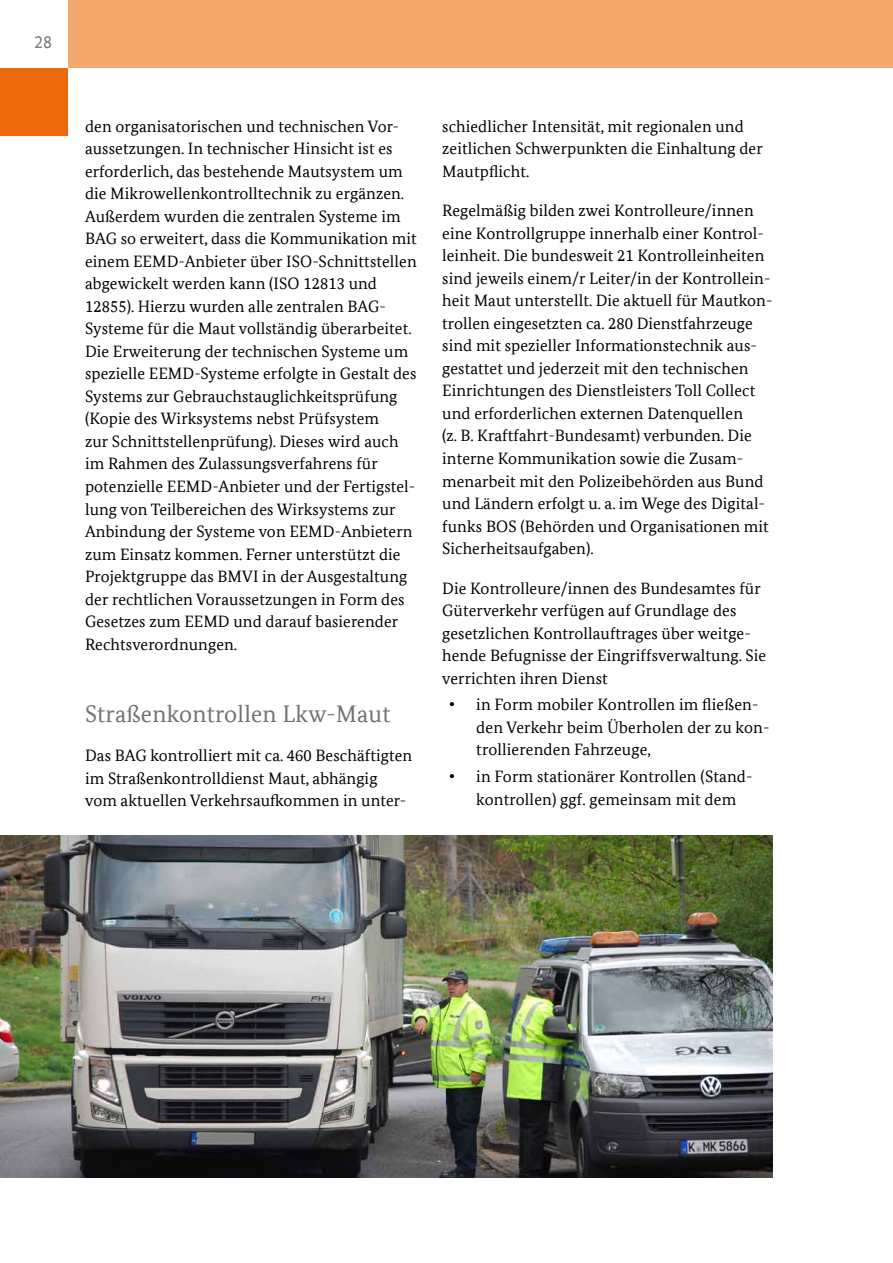
<style>
.page{position:relative;width:893px;height:1263px;background:#fff}
.page>*{position:absolute;margin:0;border:0;box-sizing:border-box;transform-origin:0 0}
.t1{font:24px "Bundes Serif Office";letter-spacing:.01em;color:#707172}
.t2{font:18px "Bundes Sans Office";color:#797a7c}
.t3{font:16.5px/22.5px "Bundes Serif Office";letter-spacing:.005em;color:#000}
.s1{font-family:"Arial"}
</style>
<div class="page">
<div style="left:68px;top:0;width:825px;height:68px;background:#f5a96c"></div>
<div style="left:0;top:68px;width:68px;height:68px;background:#eb690b"></div>
<img style="left:0;top:836px;width:773px;height:342px">
<p class="t2" style="left:34px;top:32px;width:19px">28</p>
<p class="t3" style="left:85px;top:115px;width:333px">den organisatorischen und technischen Vor&shy;aussetzungen. In technischer Hinsicht ist es erforderlich, das bestehende Mautsystem um die Mikrowellenkontrolltechnik zu ergänzen.<br>Außerdem wurden die zentralen Systeme im BAG so erweitert, dass die Kommunikation mit einem EEMD-Anbieter über ISO-Schnittstellen abgewickelt werden kann (ISO 12813 und 12855). Hierzu wurden alle zentralen BAG-Systeme für die Maut vollständig überarbeitet.<br>Die Erweiterung der technischen Systeme um spezielle EEMD-Systeme erfolgte in Gestalt des Systems zur Gebrauchstauglichkeitsprüfung (Kopie des Wirksystems nebst Prüfsystem<br>zur Schnittstellenprüfung). Dieses wird auch im Rahmen des Zulassungsverfahrens für potenzielle EEMD-Anbieter und der Fertigstel&shy;lung von Teilbereichen des Wirksystems zur Anbindung der Systeme von EEMD-Anbietern zum Einsatz kommen. Ferner unterstützt die Projektgruppe das BMVI in der Ausgestaltung der rechtlichen Voraussetzungen in Form des Gesetzes zum EEMD und darauf basierender Rechtsverordnungen.</p>
<h1 class="t1" style="left:85px;top:700px;width:307px">Straßenkontrollen Lkw-Maut</h1>
<p class="t3" style="left:85px;top:744px;width:329px">Das BAG kontrolliert mit ca. 460 Beschäftigten im Straßenkontrolldienst Maut, abhängig vom aktuellen Verkehrsaufkommen in unter-</p>
<p class="t3" style="left:442px;top:115px;width:322px">schiedlicher Intensität, mit regionalen und zeitlichen Schwerpunkten die Einhaltung der<br>Mautpflicht.</p>
<p class="t3" style="left:442px;top:199px;width:332px">Regelmäßig bilden zwei Kontrolleure/innen eine Kontrollgruppe innerhalb einer Kontrol&shy;leinheit. Die bundesweit 21 Kontrolleinheiten sind jeweils einem/r Leiter/in der Kontrollein&shy;heit Maut unterstellt. Die aktuell für Mautkon&shy;trollen eingesetzten ca. 280 Dienstfahrzeuge sind mit spezieller Informationstechnik aus&shy;gestattet und jederzeit mit den technischen Einrichtungen des Dienstleisters Toll Collect und erforderlichen externen Datenquellen<br>(z. B. Kraftfahrt-Bundesamt) verbunden. Die interne Kommunikation sowie die Zusam&shy;menarbeit mit den Polizeibehörden aus Bund und Ländern erfolgt u. a. im Wege des Digital&shy;funks BOS (Behörden und Organisationen mit Sicherheitsaufgaben).</p>
<p class="t3" style="left:442px;top:576px;width:325px">Die Kontrolleure/innen des Bundesamtes für Güterverkehr verfügen auf Grundlage des gesetzlichen Kontrollauftrages über weitge&shy;hende Befugnisse der Eingriffsverwaltung. Sie verrichten ihren Dienst</p>
<p class="t3" style="left:476px;top:693px;width:295px;text-indent:-27px"><span class="s1">•</span> in Form mobiler Kontrollen im fließen&shy;den Verkehr beim Überholen der zu kon&shy;trollierenden Fahrzeuge,</p>
<p class="t3" style="left:476px;top:765px;width:278px;text-indent:-27px"><span class="s1">•</span> in Form stationärer Kontrollen (Stand&shy;kontrollen) ggf. gemeinsam mit dem</p>
</div>
